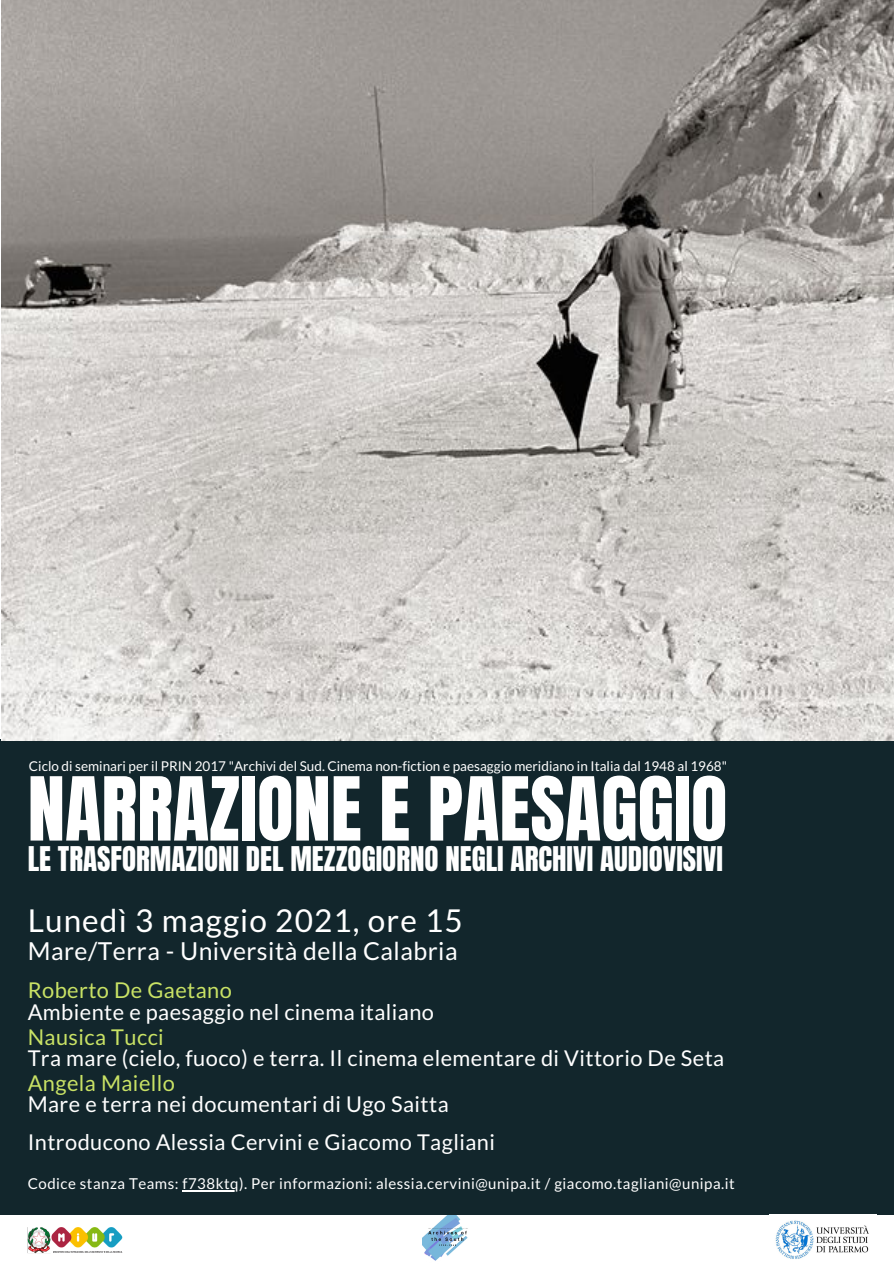
<style>
.page{position:relative;width:894px;height:1264px;background:#fff}
.page>*{position:absolute;margin:0;border:0;box-sizing:border-box;transform-origin:0 0}
.t1{font:74.85px "Anton";color:#fff}
.t2{font:31.5px "Lato";letter-spacing:.035em;color:#fff}
.t3{font:28.95px "Anton";color:#fff}
.t4{font:24.75px "Lato";letter-spacing:.02em;color:#fff}
.t5{font:21.75px "Lato";letter-spacing:.02em;color:#fff}
.t6{font:21.75px "Lato";letter-spacing:.02em;color:#c9e265}
.t7{font:15px "Lato";letter-spacing:.035em;color:#fff}
.t8{font:13.5px "Lato";color:#fff}
</style>
<div class="page">
<div style="left:0;top:740px;width:893px;height:474px;background:#12262c"></div>
<img style="left:1px;top:0;width:892px;height:740px">
<img style="left:4px;top:1214px;width:148px;height:40px">
<img style="left:422px;top:1215px;width:46px;height:46px">
<img style="left:775px;top:1220px;width:94px;height:39px">
<hr style="left:182px;top:1189px;width:57px;height:2px;background:#fff">
<p class="t8" style="left:29px;top:758px;width:699px">Ciclo di seminari per il PRIN 2017 "Archivi del Sud. Cinema non-fiction e paesaggio meridiano in Italia dal 1948 al 1968"</p>
<p class="t1" style="left:28px;top:755px;width:701px">NARRAZIONE E PAESAGGIO</p>
<p class="t3" style="left:28px;top:837px;width:696px">LE TRASFORMAZIONI DEL MEZZOGIORNO NEGLI ARCHIVI AUDIOVISIVI</p>
<p class="t2" style="left:28px;top:900px;width:436px">Lunedì 3 maggio 2021, ore 15</p>
<p class="t4" style="left:28px;top:935px;width:431px">Mare/Terra - Università della Calabria</p>
<p class="t6" style="left:28px;top:977px;width:206px">Roberto De Gaetano</p>
<p class="t5" style="left:28px;top:998px;width:407px">Ambiente e paesaggio nel cinema italiano</p>
<p class="t6" style="left:28px;top:1023px;width:138px">Nausica Tucci</p>
<p class="t5" style="left:28px;top:1044px;width:698px">Tra mare (cielo, fuoco) e terra. Il cinema elementare di Vittorio De Seta</p>
<p class="t6" style="left:28px;top:1069px;width:149px">Angela Maiello</p>
<p class="t5" style="left:28px;top:1090px;width:422px">Mare e terra nei documentari di Ugo Saitta</p>
<p class="t5" style="left:28px;top:1128px;width:468px">Introducono Alessia Cervini e Giacomo Tagliani</p>
<p class="t7" style="left:28px;top:1174px;width:708px">Codice stanza Teams: f738ktq). Per informazioni: alessia.cervini@unipa.it / giacomo.tagliani@unipa.it</p>
</div>
